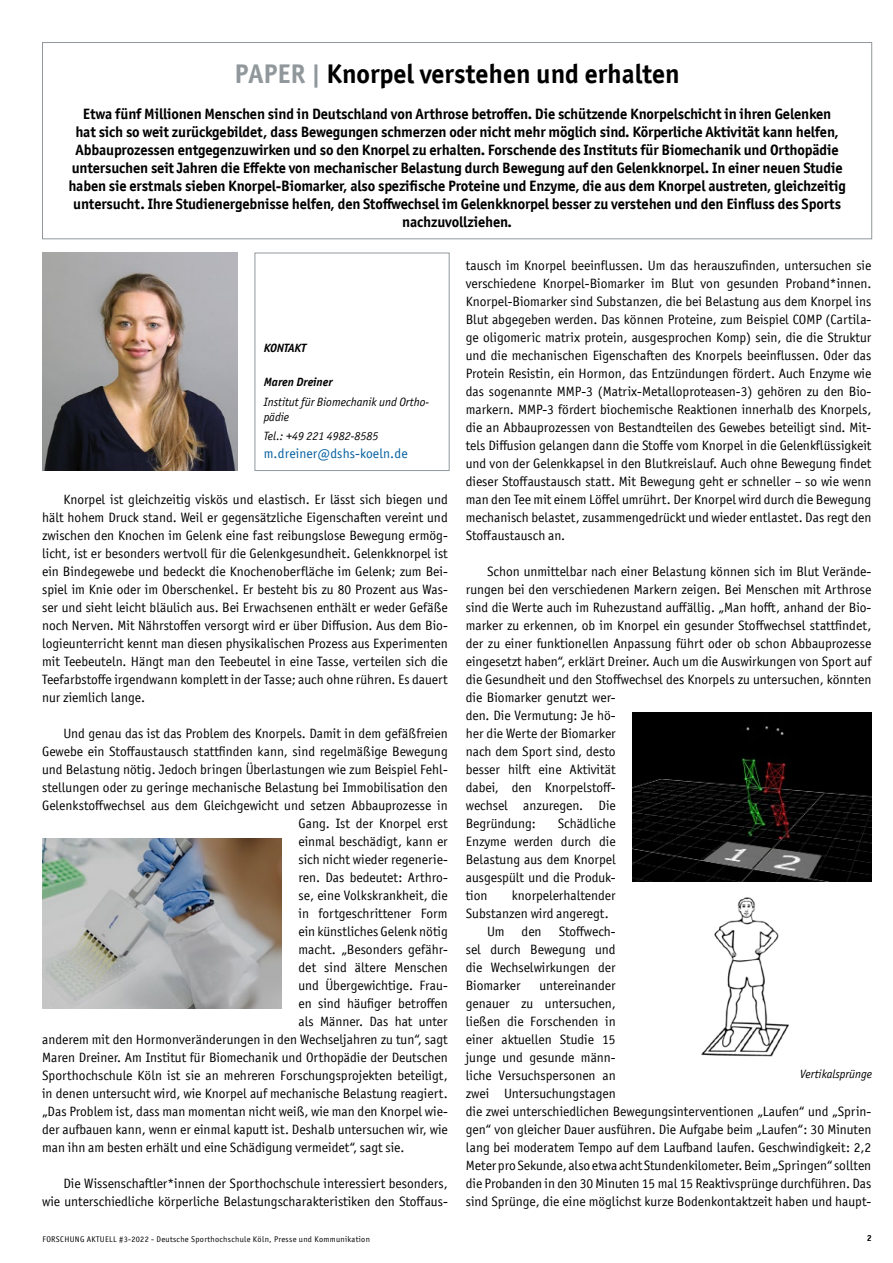
<style>
.page{position:relative;width:893px;height:1263px;background:#fff}
.page>*{position:absolute;margin:0;border:0;box-sizing:border-box;transform-origin:0 0}
.t1{font:700 27px "Officina Sans ITC Pro";color:#000}
.t2{font:700 15px/18px "Officina Sans ITC Pro";letter-spacing:-.01em;color:#000;text-align:center}
.t3{font:13.5px/18px "Officina Sans ITC Pro";color:#000;text-align:justify}
.t4{font:13.5px "Officina Sans ITC Pro";letter-spacing:.01em;color:#005d9f}
.t5{font:italic 12px/15px "Officina Sans ITC Pro";color:#000}
.t6{font:italic 700 12px "Officina Sans ITC Pro";letter-spacing:-.005em;color:#000}
.t7{font:9px "Officina Sans ITC Pro";color:#000}
.t8{font:8.25px "Officina Sans ITC Pro";letter-spacing:.04em;color:#000}
.s1{color:#91989c}
</style>
<div class="page">
<div style="left:42px;top:42px;width:830px;height:197px;border:1px solid #91989c"></div>
<div style="left:255px;top:253px;width:195px;height:218px;border:1px solid #91989c"></div>
<img style="left:42px;top:253px;width:195px;height:218px">
<img style="left:43px;top:838px;width:238px;height:170px">
<img style="left:633px;top:712px;width:239px;height:170px">
<img style="left:701px;top:897px;width:88px;height:160px">
<p class="t1" style="left:234px;top:57px;width:447px"><span class="s1">PAPER |</span> Knorpel verstehen und erhalten</p>
<p class="t2" style="left:68px;top:104px;width:779px">Etwa fünf Millionen Menschen sind in Deutschland von Arthrose betroffen. Die schützende Knorpelschicht in ihren Gelenken<br>hat sich so weit zurückgebildet, dass Bewegungen schmerzen oder nicht mehr möglich sind. Körperliche Aktivität kann helfen, Abbauprozessen entgegenzuwirken und so den Knorpel zu erhalten. Forschende des Instituts für Biomechanik und Orthopädie untersuchen seit Jahren die Effekte von mechanischer Belastung durch Bewegung auf den Gelenkknorpel. In einer neuen Studie haben sie erstmals sieben Knorpel-Biomarker, also spezifische Proteine und Enzyme, die aus dem Knorpel austreten, gleichzeitig untersucht. Ihre Studienergebnisse helfen, den Stoffwechsel im Gelenkknorpel besser zu verstehen und den Einfluss des Sports nachzuvollziehen.</p>
<p class="t6" style="left:264px;top:341px;width:44px">KONTAKT</p>
<p class="t6" style="left:264px;top:375px;width:70px">Maren Dreiner</p>
<p class="t5" style="left:264px;top:394px;width:167px">Institut für Biomechanik und Ortho&shy;pädie</p>
<p class="t5" style="left:264px;top:428px;width:116px">Tel.: +49 221 4982-8585</p>
<p class="t4" style="left:264px;top:445px;width:145px">m.dreiner@dshs-koeln.de</p>
<p class="t3" style="left:42px;top:490px;width:407px;text-indent:21px">Knorpel ist gleichzeitig viskös und elastisch. Er lässt sich biegen und hält hohem Druck stand. Weil er gegensätzliche Eigenschaften vereint und zwischen den Knochen im Gelenk eine fast reibungslose Bewegung ermög&shy;licht, ist er besonders wertvoll für die Gelenkgesundheit. Gelenkknorpel ist ein Bindegewebe und bedeckt die Knochenoberfläche im Gelenk; zum Bei&shy;spiel im Knie oder im Oberschenkel. Er besteht bis zu 80 Prozent aus Was&shy;ser und sieht leicht bläulich aus. Bei Erwachsenen enthält er weder Gefäße noch Nerven. Mit Nährstoffen versorgt wird er über Diffusion. Aus dem Bio&shy;logieunterricht kennt man diesen physikalischen Prozess aus Experimenten mit Teebeuteln. Hängt man den Teebeutel in eine Tasse, verteilen sich die Teefarbstoffe irgendwann komplett in der Tasse; auch ohne rühren. Es dauert nur ziemlich lange.</p>
<p class="t3" style="left:63px;top:724px;width:386px">Und genau das ist das Problem des Knorpels. Damit in dem gefäßfreien</p>
<p class="t3" style="left:42px;top:742px;width:407px">Gewebe ein Stoffaustausch stattfinden kann, sind regelmäßige Bewegung</p>
<p class="t3" style="left:42px;top:760px;width:407px">und Belastung nötig. Jedoch bringen Überlastungen wie zum Beispiel Fehl-</p>
<p class="t3" style="left:42px;top:778px;width:407px">stellungen oder zu geringe mechanische Belastung bei Immobilisation den</p>
<p class="t3" style="left:42px;top:796px;width:407px">Gelenkstoffwechsel aus dem Gleichgewicht und setzen Abbauprozesse in</p>
<p class="t3" style="left:298px;top:814px;width:151px">Gang. Ist der Knorpel erst</p>
<p class="t3" style="left:298px;top:832px;width:151px">einmal beschädigt, kann er</p>
<p class="t3" style="left:298px;top:850px;width:151px">sich nicht wieder regenerie-</p>
<p class="t3" style="left:298px;top:868px;width:151px">ren. Das bedeutet: Arthro-</p>
<p class="t3" style="left:298px;top:886px;width:151px">se, eine Volkskrankheit, die</p>
<p class="t3" style="left:298px;top:904px;width:151px">in fortgeschrittener Form</p>
<p class="t3" style="left:298px;top:922px;width:151px">ein künstliches Gelenk nötig</p>
<p class="t3" style="left:298px;top:940px;width:151px">macht. „Besonders gefähr-</p>
<p class="t3" style="left:298px;top:958px;width:151px">det sind ältere Menschen</p>
<p class="t3" style="left:298px;top:976px;width:151px">und Übergewichtige. Frau-</p>
<p class="t3" style="left:298px;top:994px;width:151px">en sind häufiger betroffen</p>
<p class="t3" style="left:298px;top:1012px;width:151px">als Männer. Das hat unter</p>
<p class="t3" style="left:42px;top:1030px;width:407px">anderem mit den Hormonveränderungen in den Wechseljahren zu tun“, sagt</p>
<p class="t3" style="left:42px;top:1048px;width:407px">Maren Dreiner. Am Institut für Biomechanik und Orthopädie der Deutschen</p>
<p class="t3" style="left:42px;top:1066px;width:407px">Sporthochschule Köln ist sie an mehreren Forschungsprojekten beteiligt,</p>
<p class="t3" style="left:42px;top:1084px;width:407px">in denen untersucht wird, wie Knorpel auf mechanische Belastung reagiert.</p>
<p class="t3" style="left:42px;top:1102px;width:407px">„Das Problem ist, dass man momentan nicht weiß, wie man den Knorpel wie-</p>
<p class="t3" style="left:42px;top:1120px;width:407px">der aufbauen kann, wenn er einmal kaputt ist. Deshalb untersuchen wir, wie</p>
<p class="t3" style="left:42px;top:1138px;width:364px">man ihn am besten erhält und eine Schädigung vermeidet“, sagt sie.</p>
<p class="t3" style="left:42px;top:1174px;width:407px;text-align:right">Die Wissenschaftler*innen der Sporthochschule interessiert besonders, wie unterschiedliche körperliche Belastungscharakteristiken den Stoffaus-</p>
<p class="t8" style="left:43px;top:1234px;width:329px">FORSCHUNG AKTUELL #3-2022 - Deutsche Sporthochschule Köln, Presse und Kommunikation</p>
<p class="t3" style="left:466px;top:256px;width:407px">tausch im Knorpel beeinflussen. Um das herauszufinden, untersuchen sie verschiedene Knorpel-Biomarker im Blut von gesunden Proband*innen.<br>Knorpel-Biomarker sind Substanzen, die bei Belastung aus dem Knorpel ins Blut abgegeben werden. Das können Proteine, zum Beispiel COMP (Cartila&shy;ge oligomeric matrix protein, ausgesprochen Komp) sein, die die Struktur und die mechanischen Eigenschaften des Knorpels beeinflussen. Oder das Protein Resistin, ein Hormon, das Entzündungen fördert. Auch Enzyme wie das sogenannte MMP-3 (Matrix-Metalloproteasen-3) gehören zu den Bio&shy;markern. MMP-3 fördert biochemische Reaktionen innerhalb des Knorpels, die an Abbauprozessen von Bestandteilen des Gewebes beteiligt sind. Mit&shy;tels Diffusion gelangen dann die Stoffe vom Knorpel in die Gelenkflüssigkeit und von der Gelenkkapsel in den Blutkreislauf. Auch ohne Bewegung findet dieser Stoffaustausch statt. Mit Bewegung geht er schneller – so wie wenn man den Tee mit einem Löffel umrührt. Der Knorpel wird durch die Bewegung mechanisch belastet, zusammengedrückt und wieder entlastet. Das regt den Stoffaustausch an.</p>
<p class="t3" style="left:466px;top:562px;width:407px;text-align:left;text-indent:21px">Schon unmittelbar nach einer Belastung können sich im Blut Verände&shy;rungen bei den verschiedenen Markern zeigen. Bei Menschen mit Arthrose sind die Werte auch im Ruhezustand auffällig. „Man hofft, anhand der Bio&shy;marker zu erkennen, ob im Knorpel ein gesunder Stoffwechsel stattfindet, der zu einer funktionellen Anpassung führt oder ob schon Abbauprozesse eingesetzt haben“, erklärt Dreiner. Auch um die Auswirkungen von Sport auf die Gesundheit und den Stoffwechsel des Knorpels zu untersuchen, könnten die Biomarker genutzt wer-<br>den. Die Vermutung: Je hö-<br>her die Werte der Biomarker<br>nach dem Sport sind, desto<br>besser hilft eine Aktivität<br>dabei, den Knorpelstoff-<br>wechsel anzuregen. Die<br>Begründung:</p>
<p class="t3" style="left:466px;top:814px;width:151px;text-indent:92px">Schädliche Enzyme werden durch die Belastung aus dem Knorpel ausgespült und die Produk&shy;tion</p>
<p class="t3" style="left:466px;top:886px;width:151px;text-indent:46px">knorpelerhaltender<br>Substanzen wird angeregt.</p>
<p class="t3" style="left:487px;top:922px;width:19px">Um</p>
<p class="t3" style="left:522px;top:922px;width:22px">den</p>
<p class="t3" style="left:466px;top:922px;width:151px;text-indent:93px">Stoffwech&shy;sel durch Bewegung und die Wechselwirkungen der Biomarker</p>
<p class="t3" style="left:466px;top:976px;width:407px;text-align:left;text-indent:74px">untereinander<br>genauer zu untersuchen,<br>ließen die Forschenden in<br>einer aktuellen Studie 15<br>junge und gesunde männ-<br>liche Versuchspersonen an<br>zwei Untersuchungstagen<br>die zwei unterschiedlichen Bewegungsinterventionen „Laufen“ und „Sprin&shy;gen“ von gleicher Dauer ausführen. Die Aufgabe beim „Laufen“: 30 Minuten lang bei moderatem Tempo auf dem Laufband laufen. Geschwindigkeit: 2,2<br>Meter pro Sekunde, also etwa acht Stundenkilometer. Beim „Springen“ sollten die Probanden in den 30 Minuten 15 mal 15 Reaktivsprünge durchführen. Das sind Sprünge, die eine möglichst kurze Bodenkontaktzeit haben und haupt-</p>
<p class="t5" style="left:800px;top:1066px;width:73px">Vertikalsprünge</p>
<p class="t7" style="left:867px;top:1233px;width:6px">2</p>
</div>
